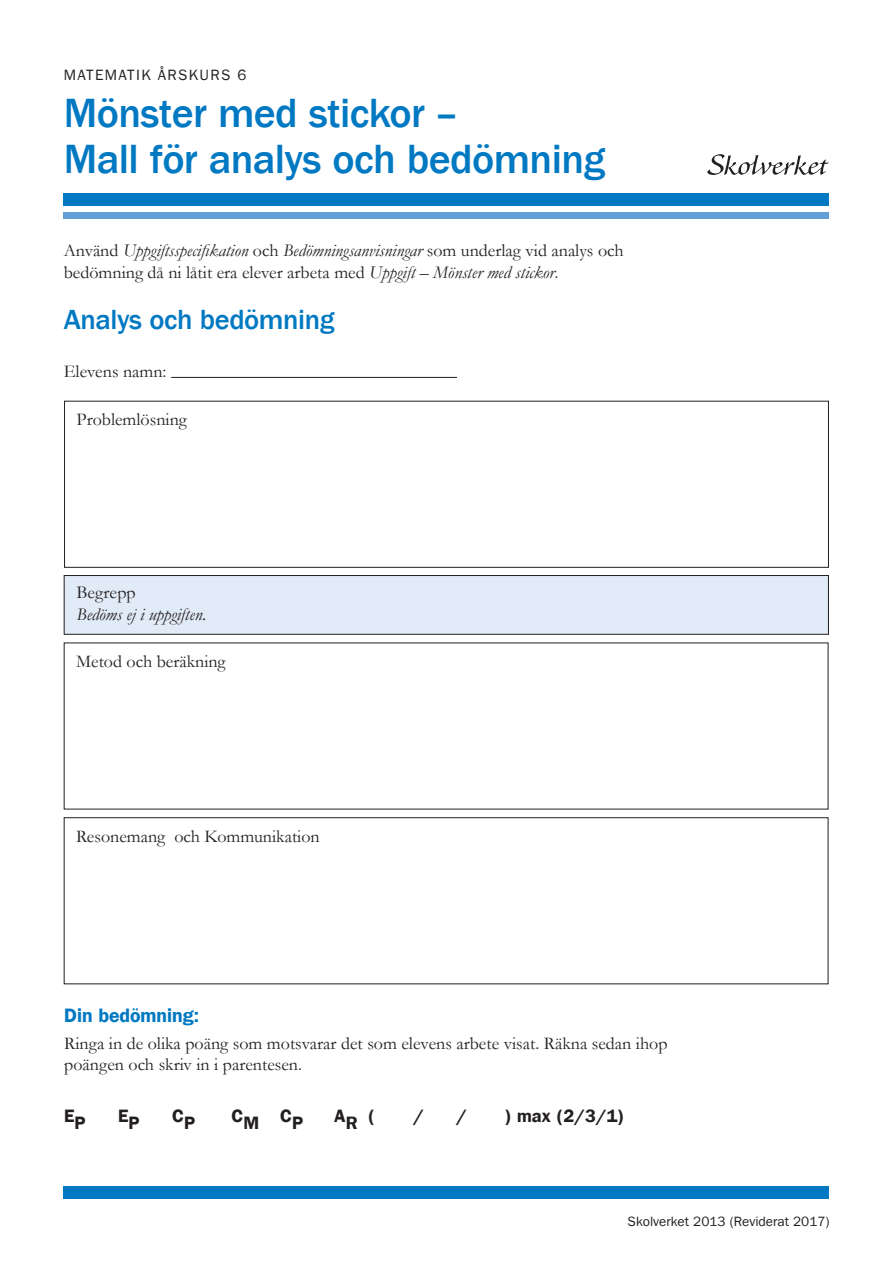
<style>
.page{position:relative;width:893px;height:1263px;background:#fff}
.page>*{position:absolute;margin:0;border:0;box-sizing:border-box;transform-origin:0 0}
.t1{font:500 42px/46.5px "Franklin Gothic LT";letter-spacing:-.015em;color:#0079c2}
.t2{font:500 28.5px "Franklin Gothic LT";letter-spacing:-.015em;color:#0079c2}
.t3{font:600 19.5px "Franklin Gothic LT";color:#0079c2}
.t4{font:18px/21.6px "Garamond";color:#231f20}
.t5{font:600 18px "Franklin Gothic LT";color:#231f20}
.t6{font:italic 18px "Garamond";color:#231f20}
.t7{font:15px "Franklin Gothic LT";letter-spacing:.09em;color:#231f20}
.t8{font:13.5px "Franklin Gothic LT";color:#231f20}
.s1{font-style:italic}
</style>
<div class="page">
<div style="left:64px;top:193px;width:765px;height:13px;background:#0079c2"></div>
<div style="left:64px;top:212px;width:765px;height:7px;background:#629fd5"></div>
<div style="left:64px;top:1186px;width:765px;height:13px;background:#0079c2"></div>
<svg style="left:707px;top:154px;width:122px;height:21px"></svg>
<hr style="left:171px;top:377px;width:286px;height:1px;background:#231f20">
<div style="left:64px;top:401px;width:765px;height:167px;border:1px solid #231f20"></div>
<div style="left:64px;top:575px;width:764px;height:59px;background:#e1ebf7"></div>
<div style="left:64px;top:575px;width:765px;height:60px;border:1px solid #231f20"></div>
<div style="left:64px;top:817px;width:764px;height:167px;border:1px solid #231f20"></div>
<p class="t7" style="left:64px;top:67px;width:184px">MATEMATIK ÅRSKURS 6</p>
<h1 class="t1" style="left:64px;top:90px;width:543px">Mönster med stickor –<br>Mall för analys och bedömning</h1>
<p class="t4" style="left:64px;top:239px;width:561px">Använd <span class="s1">Uppgiftsspecifikation</span> och <span class="s1">Bedömningsanvisningar</span> som underlag vid analys och bedömning då ni låtit era elever arbeta med <span class="s1">Uppgift – Mönster med stickor</span>.</p>
<h2 class="t2" style="left:64px;top:304px;width:272px">Analys och bedömning</h2>
<p class="t4" style="left:64px;top:360px;width:104px">Elevens namn:</p>
<p class="t4" style="left:77px;top:408px;width:112px">Problemlösning</p>
<p class="t4" style="left:77px;top:581px;width:61px">Begrepp</p>
<p class="t6" style="left:77px;top:602px;width:131px">Bedöms ej i uppgiften.</p>
<p class="t4" style="left:76px;top:650px;width:151px">Metod och beräkning</p>
<p class="t4" style="left:76px;top:825px;width:245px">Resonemang och Kommunikation</p>
<p class="t3" style="left:64px;top:1003px;width:137px">Din bedömning:</p>
<p class="t4" style="left:64px;top:1032px;width:605px">Ringa in de olika poäng som motsvarar det som elevens arbete visat. Räkna sedan ihop poängen och skriv in i parentesen.</p>
<p class="t5" style="left:64px;top:1109px;width:23px">EP</p>
<p class="t5" style="left:118px;top:1109px;width:23px">EP</p>
<p class="t5" style="left:172px;top:1109px;width:25px">CP</p>
<p class="t5" style="left:232px;top:1109px;width:73px">CM CP</p>
<p class="t5" style="left:334px;top:1105px;width:43px">AR (</p>
<p class="t5" style="left:413px;top:1105px;width:12px">/</p>
<p class="t5" style="left:456px;top:1105px;width:12px">/</p>
<p class="t5" style="left:505px;top:1105px;width:121px">) max (2/3/1)</p>
<p class="t8" style="left:628px;top:1213px;width:203px">Skolverket 2013 (Reviderat 2017)</p>
</div>
